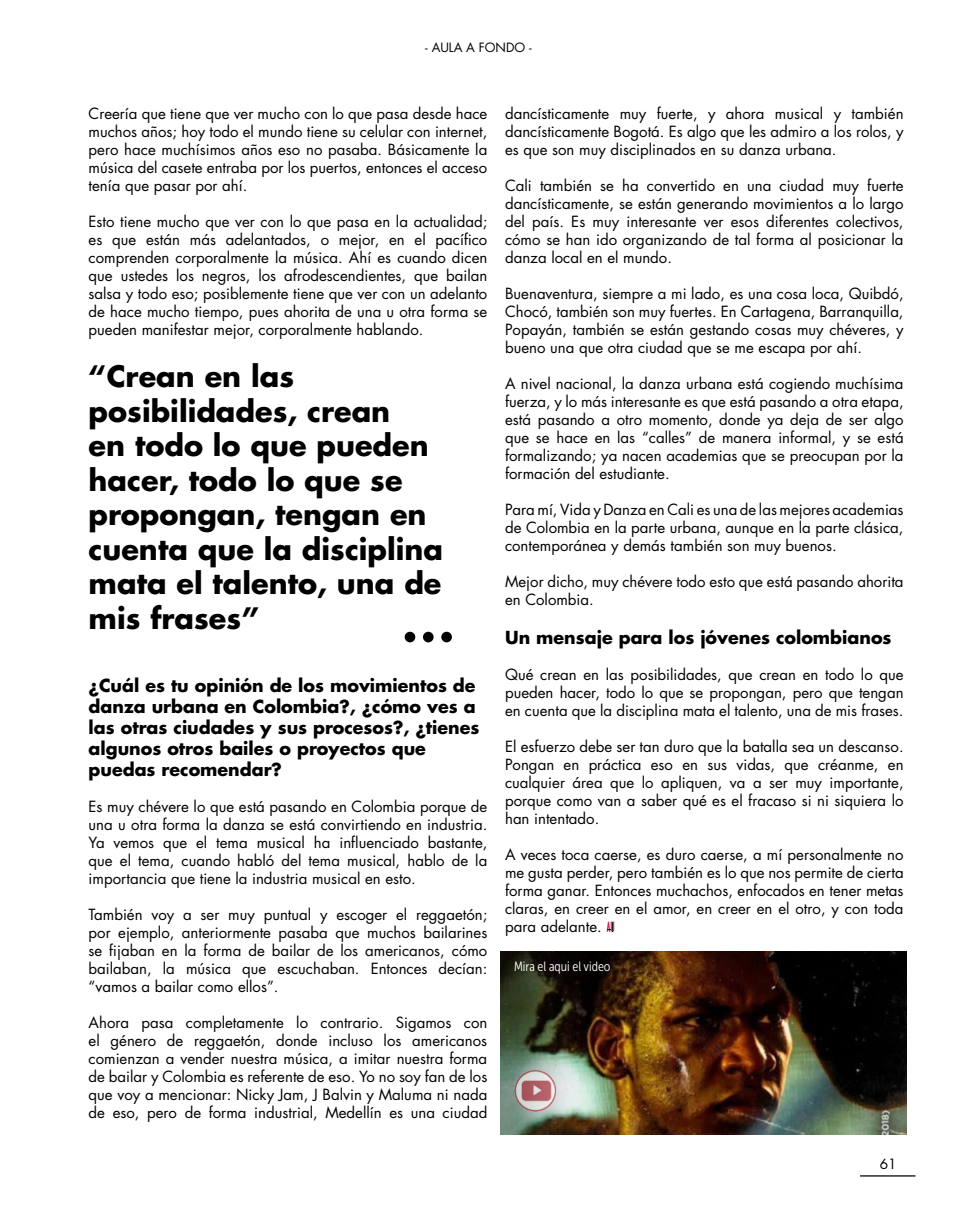
<style>
.page{position:relative;width:957px;height:1205px;background:#fff}
.page>*{position:absolute;margin:0;border:0;box-sizing:border-box;transform-origin:0 0}
.t1{font:700 28.75px/34.5px "Futura Std";color:#000}
.t2{font:700 17.5px/21px "Futura Std";color:#000}
.t3{font:15px/18px "Futura Std";color:#000;text-align:justify}
.t4{font:13.75px "Futura Std";color:#000}
.t5{font:13.5px "Museo Sans Condensed 300";color:#fff}
.t6{font:12.5px "Futura Std";color:#000}
</style>
<div class="page">
<svg style="left:606px;top:921px;width:8px;height:11px"></svg>
<img style="left:500px;top:951px;width:406px;height:183px">
<img style="left:514px;top:1070px;width:42px;height:42px">
<div style="left:405px;top:632px;width:10px;height:10px;background:#000;border-radius:50%"></div>
<div style="left:423px;top:632px;width:10px;height:10px;background:#000;border-radius:50%"></div>
<div style="left:441px;top:632px;width:11px;height:10px;background:#000;border-radius:50%"></div>
<hr style="left:860px;top:1175px;width:55px;height:1px;background:#000">
<p class="t6" style="left:425px;top:39px;width:108px">- AULA A FONDO -</p>
<p class="t3" style="left:89px;top:104px;width:400px">Creería que tiene que ver mucho con lo que pasa desde hace muchos años; hoy todo el mundo tiene su celular con internet, pero hace muchísimos años eso no pasaba. Básicamente la música del casete entraba por los puertos, entonces el acceso tenía que pasar por ahí.</p>
<p class="t3" style="left:89px;top:212px;width:400px">Esto tiene mucho que ver con lo que pasa en la actualidad; es que están más adelantados, o mejor, en el pacífico comprenden corporalmente la música. Ahí es cuando dicen que ustedes los negros, los afrodescendientes, que bailan salsa y todo eso; posiblemente tiene que ver con un adelanto de hace mucho tiempo, pues ahorita de una u otra forma se pueden manifestar mejor, corporalmente hablando.</p>
<h1 class="t1" style="left:89px;top:359px;width:356px">“Crean en las posibilidades, crean<br>en todo lo que pueden hacer, todo lo que se propongan, tengan en cuenta que la disciplina mata el talento, una de mis frases”</h1>
<p class="t2" style="left:89px;top:674px;width:392px">¿Cuál es tu opinión de los movimientos de danza urbana en Colombia?, ¿cómo ves a las otras ciudades y sus procesos?, ¿tienes algunos otros bailes o proyectos que puedas recomendar?</p>
<p class="t3" style="left:89px;top:797px;width:400px">Es muy chévere lo que está pasando en Colombia porque de una u otra forma la danza se está convirtiendo en industria.<br>Ya vemos que el tema musical ha influenciado bastante, que el tema, cuando habló del tema musical, hablo de la importancia que tiene la industria musical en esto.</p>
<p class="t3" style="left:89px;top:905px;width:400px">También voy a ser muy puntual y escoger el reggaetón; por ejemplo, anteriormente pasaba que muchos bailarines se fijaban en la forma de bailar de los americanos, cómo bailaban, la música que escuchaban. Entonces decían: “vamos a bailar como ellos”.</p>
<p class="t3" style="left:89px;top:1013px;width:400px">Ahora pasa completamente lo contrario. Sigamos con el género de reggaetón, donde incluso los americanos comienzan a vender nuestra música, a imitar nuestra forma de bailar y Colombia es referente de eso. Yo no soy fan de los que voy a mencionar: Nicky Jam, J Balvin y Maluma ni nada de eso, pero de forma industrial, Medellín es una ciudad</p>
<p class="t3" style="left:505px;top:104px;width:400px">dancísticamente muy fuerte, y ahora musical y también dancísticamente Bogotá. Es algo que les admiro a los rolos, y es que son muy disciplinados en su danza urbana.</p>
<p class="t3" style="left:505px;top:176px;width:400px">Cali también se ha convertido en una ciudad muy fuerte dancísticamente, se están generando movimientos a lo largo del país. Es muy interesante ver esos diferentes colectivos, cómo se han ido organizando de tal forma al posicionar la danza local en el mundo.</p>
<p class="t3" style="left:505px;top:284px;width:400px">Buenaventura, siempre a mi lado, es una cosa loca, Quibdó, Chocó, también son muy fuertes. En Cartagena, Barranquilla, Popayán, también se están gestando cosas muy chéveres, y bueno una que otra ciudad que se me escapa por ahí.</p>
<p class="t3" style="left:505px;top:374px;width:400px">A nivel nacional, la danza urbana está cogiendo muchísima fuerza, y lo más interesante es que está pasando a otra etapa, está pasando a otro momento, donde ya deja de ser algo que se hace en las “calles” de manera informal, y se está formalizando; ya nacen academias que se preocupan por la formación del estudiante.</p>
<p class="t3" style="left:505px;top:500px;width:400px">Para mí, Vida y Danza en Cali es una de las mejores academias de Colombia en la parte urbana, aunque en la parte clásica, contemporánea y demás también son muy buenos.</p>
<p class="t3" style="left:505px;top:572px;width:400px">Mejor dicho, muy chévere todo esto que está pasando ahorita en Colombia.</p>
<p class="t2" style="left:505px;top:626px;width:388px">Un mensaje para los jóvenes colombianos</p>
<p class="t3" style="left:505px;top:665px;width:400px">Qué crean en las posibilidades, que crean en todo lo que pueden hacer, todo lo que se propongan, pero que tengan en cuenta que la disciplina mata el talento, una de mis frases.</p>
<p class="t3" style="left:505px;top:737px;width:400px">El esfuerzo debe ser tan duro que la batalla sea un descanso.<br>Pongan en práctica eso en sus vidas, que créanme, en cualquier área que lo apliquen, va a ser muy importante, porque como van a saber qué es el fracaso si ni siquiera lo han intentado.</p>
<p class="t3" style="left:505px;top:845px;width:400px">A veces toca caerse, es duro caerse, a mí personalmente no me gusta perder, pero también es lo que nos permite de cierta forma ganar. Entonces muchachos, enfocados en tener metas claras, en creer en el amor, en creer en el otro, y con toda para adelante.</p>
<p class="t5" style="left:514px;top:959px;width:98px">Mira el aqui el video</p>
<p class="t4" style="left:880px;top:1155px;width:18px">61</p>
</div>
